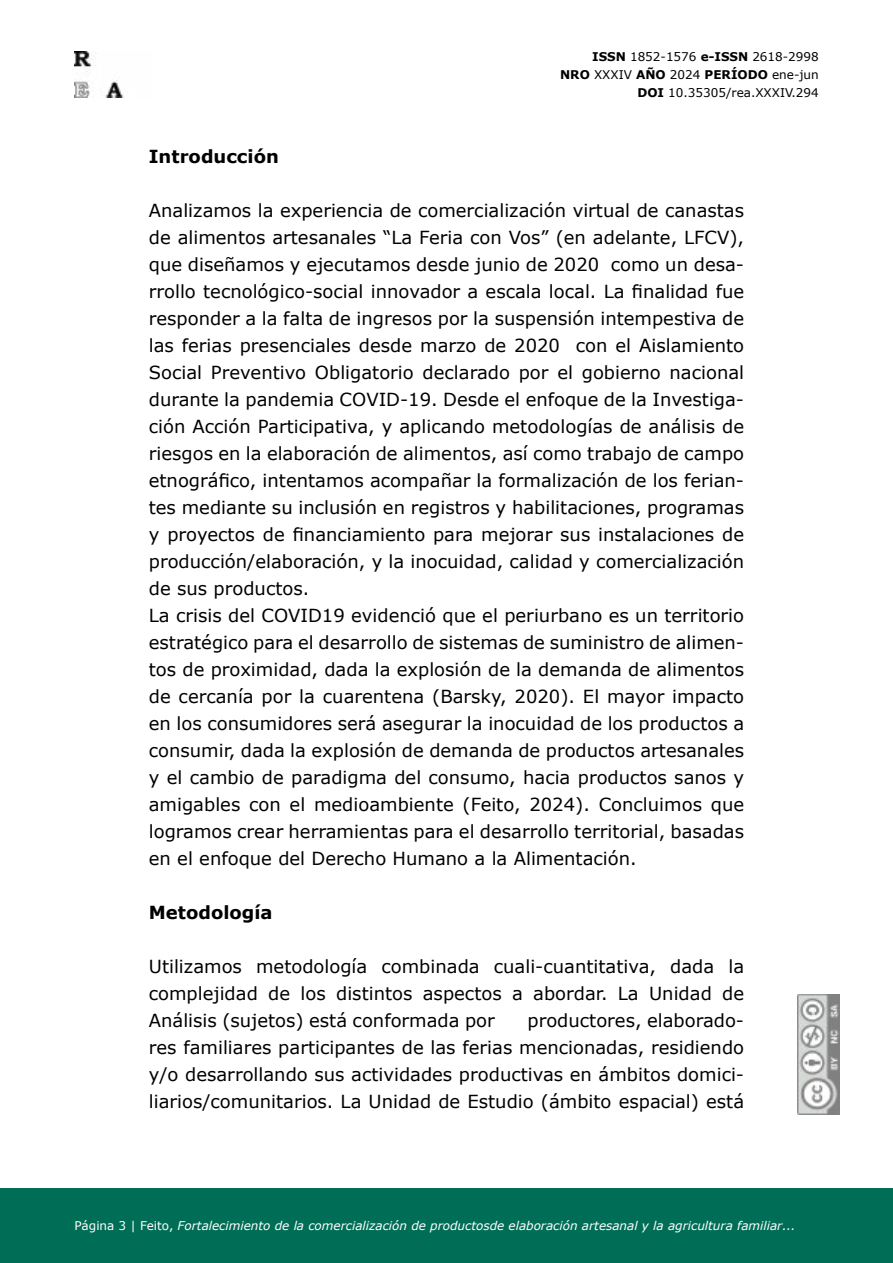
<style>
.page{position:relative;width:893px;height:1263px;background:#fff}
.page>*{position:absolute;margin:0;border:0;box-sizing:border-box;transform-origin:0 0}
.t1{font:18px/27px "Verdana";color:#000;text-align:justify}
.t2{font:700 18px "Verdana";color:#000}
.t3{font:italic 12px "Verdana";color:#fff}
.t4{font:12px/18px "Verdana";color:#000;text-align:right}
.s1{font-weight:700}
.s2{font-style:normal}
</style>
<div class="page">
<img style="left:798px;top:994px;width:42px;height:120px">
<div style="left:0;top:1188px;width:893px;height:75px;background:#006e56"></div>
<img style="left:74px;top:52px;width:50px;height:45px">
<p class="t4" style="left:560px;top:48px;width:260px"><span class="s1">ISSN</span> 1852-1576 <span class="s1">e-ISSN</span> 2618-2998<br><span class="s1">NRO</span> XXXIV <span class="s1">AÑO</span> 2024 <span class="s1">PERÍODO</span> ene-jun<br><span class="s1">DOI</span> 10.35305/rea.XXXIV.294</p>
<p class="t2" style="left:149px;top:144px;width:132px">Introducción</p>
<p class="t1" style="left:149px;top:197px;width:597px;text-align:left">Analizamos la experiencia de comercialización virtual de canastas de alimentos artesanales “La Feria con Vos” (en adelante, LFCV), que diseñamos y ejecutamos desde junio de 2020 como un desa&shy;rrollo tecnológico-social innovador a escala local. La finalidad fue responder a la falta de ingresos por la suspensión intempestiva de las ferias presenciales desde marzo de 2020 con el Aislamiento Social Preventivo Obligatorio declarado por el gobierno nacional durante la pandemia COVID-19. Desde el enfoque de la Investiga&shy;ción Acción Participativa, y aplicando metodologías de análisis de riesgos en la elaboración de alimentos, así como trabajo de campo etnográfico, intentamos acompañar la formalización de los ferian&shy;tes mediante su inclusión en registros y habilitaciones, programas y proyectos de financiamiento para mejorar sus instalaciones de producción/elaboración, y la inocuidad, calidad y comercialización de sus productos.<br>La crisis del COVID19 evidenció que el periurbano es un territorio estratégico para el desarrollo de sistemas de suministro de alimen&shy;tos de proximidad, dada la explosión de la demanda de alimentos de cercanía por la cuarentena (Barsky, 2020). El mayor impacto en los consumidores será asegurar la inocuidad de los productos a consumir, dada la explosión de demanda de productos artesanales y el cambio de paradigma del consumo, hacia productos sanos y amigables con el medioambiente (Feito, 2024). Concluimos que logramos crear herramientas para el desarrollo territorial, basadas en el enfoque del Derecho Humano a la Alimentación.</p>
<p class="t2" style="left:149px;top:900px;width:125px">Metodología</p>
<p class="t1" style="left:149px;top:953px;width:597px">Utilizamos metodología combinada cuali-cuantitativa, dada la complejidad de los distintos aspectos a abordar. La Unidad de Análisis (sujetos) está conformada por</p>
<p class="t1" style="left:149px;top:1007px;width:597px;text-indent:379px">productores, elaborado&shy;res familiares participantes de las ferias mencionadas, residiendo y/o desarrollando sus actividades productivas en ámbitos domici&shy;liarios/comunitarios. La Unidad de Estudio (ámbito espacial) está</p>
<p class="t3" style="left:74px;top:1217px;width:723px"><span class="s2">Página 3 | Feito,</span> Fortalecimiento de la comercialización de productosde elaboración artesanal y la agricultura familiar...</p>
</div>
